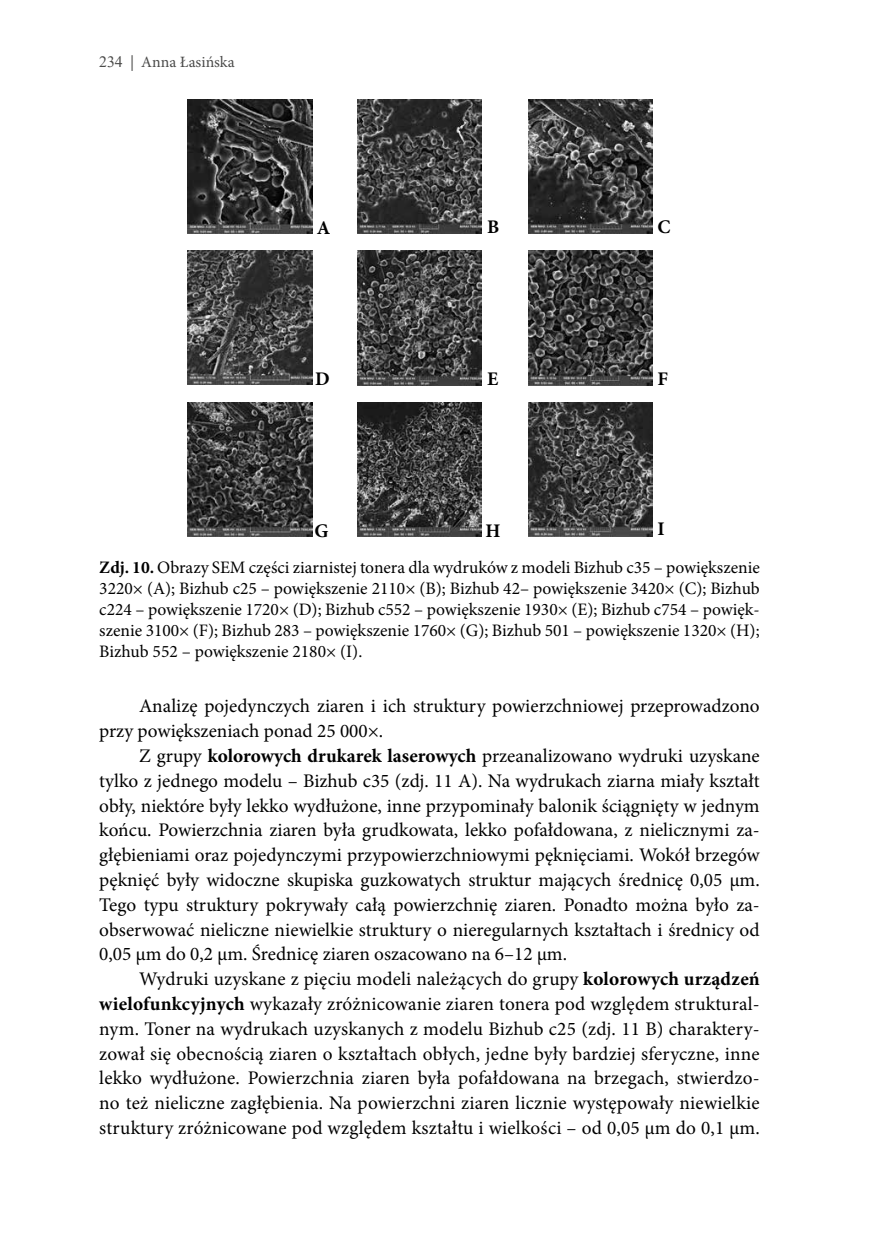
<style>
.page{position:relative;width:874px;height:1241px;background:#fff}
.page>*{position:absolute;margin:0;border:0;box-sizing:border-box;transform-origin:0 0}
.t1{font:19.25px/24.8px "Minion Pro";color:#000;text-align:justify}
.t2{font:700 19.25px "Minion Pro";color:#000}
.t3{font:17.5px/21px "Minion Pro";color:#000;text-align:justify}
.t4{font:15.75px "Minion Pro";color:#4a4a49}
.s1{font-family:"Times New Roman"}
.s2{font-weight:700}
</style>
<div class="page">
<img style="left:188px;top:99px;width:124px;height:134px">
<img style="left:357px;top:99px;width:124px;height:134px">
<img style="left:528px;top:99px;width:124px;height:134px">
<img style="left:188px;top:251px;width:124px;height:134px">
<img style="left:357px;top:251px;width:124px;height:134px">
<img style="left:528px;top:250px;width:124px;height:135px">
<img style="left:188px;top:402px;width:124px;height:134px">
<img style="left:357px;top:402px;width:124px;height:134px">
<img style="left:528px;top:402px;width:124px;height:134px">
<p class="t4" style="left:99px;top:52px;width:137px"><span class="s1">234</span> | Anna Łasińska</p>
<p class="t2" style="left:316px;top:214px;width:15px">A</p>
<p class="t2" style="left:487px;top:214px;width:14px">B</p>
<p class="t2" style="left:657px;top:213px;width:15px">C</p>
<p class="t2" style="left:315px;top:365px;width:16px">D</p>
<p class="t2" style="left:487px;top:365px;width:13px">E</p>
<p class="t2" style="left:657px;top:365px;width:12px">F</p>
<p class="t2" style="left:314px;top:517px;width:15px">G</p>
<p class="t2" style="left:485px;top:517px;width:17px">H</p>
<p class="t2" style="left:657px;top:515px;width:9px">I</p>
<p class="t3" style="left:99px;top:556px;width:661px"><span class="s2">Zdj. 10.</span> Obrazy SEM części ziarnistej tonera dla wydruków z modeli Bizhub c35 – powiększenie 3220× (A); Bizhub c25 – powiększenie 2110× (B); Bizhub 42– powiększenie 3420× (C); Bizhub c224 – powiększenie 1720× (D); Bizhub c552 – powiększenie 1930× (E); Bizhub c754 – powięk&shy;szenie 3100× (F); Bizhub 283 – powiększenie 1760× (G); Bizhub 501 – powiększenie 1320× (H); Bizhub 552 – powiększenie 2180× (I).</p>
<p class="t1" style="left:99px;top:693px;width:661px;text-indent:40px">Analizę pojedynczych ziaren i ich struktury powierzchniowej przeprowadzono przy powiększeniach ponad 25 000×.</p>
<p class="t1" style="left:99px;top:743px;width:661px;text-indent:40px">Z grupy <span class="s2">kolorowych drukarek laserowych</span> przeanalizowano wydruki uzyskane tylko z jednego modelu – Bizhub c35 (zdj. 11 A). Na wydrukach ziarna miały kształt obły, niektóre były lekko wydłużone, inne przypominały balonik ściągnięty w jednym końcu. Powierzchnia ziaren była grudkowata, lekko pofałdowana, z nielicznymi za&shy;głębieniami oraz pojedynczymi przypowierzchniowymi pęknięciami. Wokół brzegów pęknięć były widoczne skupiska guzkowatych struktur mających średnicę 0,05 µm.<br>Tego typu struktury pokrywały całą powierzchnię ziaren. Ponadto można było za&shy;obserwować nieliczne niewielkie struktury o nieregularnych kształtach i średnicy od 0,05 µm do 0,2 µm. Średnicę ziaren oszacowano na 6–12 µm.</p>
<p class="t1" style="left:99px;top:966px;width:661px;text-indent:40px">Wydruki uzyskane z pięciu modeli należących do grupy <span class="s2">kolorowych urządzeń wielofunkcyjnych</span> wykazały zróżnicowanie ziaren tonera pod względem struktural&shy;nym. Toner na wydrukach uzyskanych z modelu Bizhub c25 (zdj. 11 B) charaktery&shy;zował się obecnością ziaren o kształtach obłych, jedne były bardziej sferyczne, inne lekko wydłużone. Powierzchnia ziaren była pofałdowana na brzegach, stwierdzo&shy;no też nieliczne zagłębienia. Na powierzchni ziaren licznie występowały niewielkie struktury zróżnicowane pod względem kształtu i wielkości – od 0,05 µm do 0,1 µm.</p>
</div>
